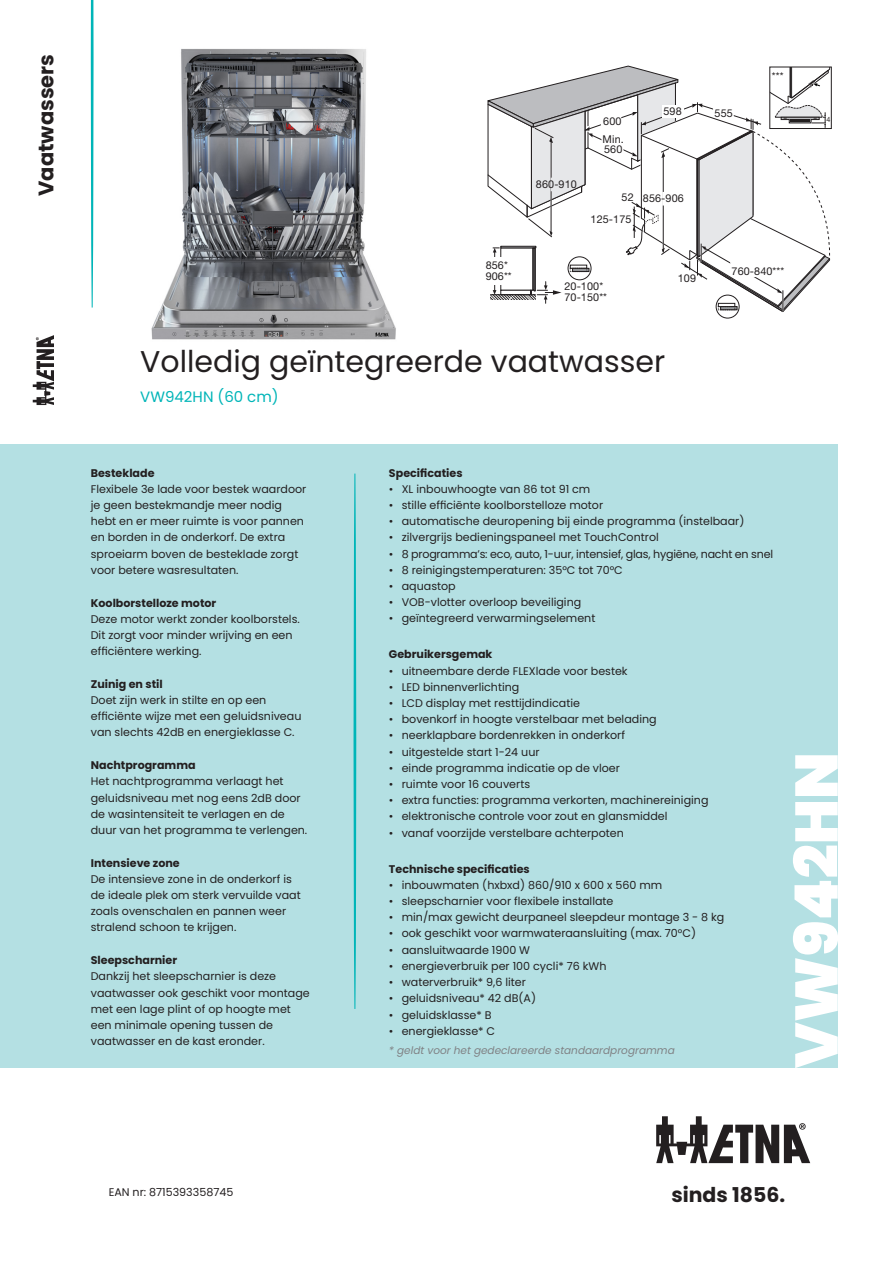
<style>
.page{position:relative;width:893px;height:1263px;background:#fff}
.page>*{position:absolute;margin:0;border:0;box-sizing:border-box;transform-origin:0 0}
.Typenummer_wit{font:900 60px "Poppins";color:#fff}
.Commerciële_naam_vaa{font:30px "Poppins";color:#231f20}
.t1{font:700 21px "Poppins";color:#231f20}
.t2{font:700 20.4px "Poppins";color:#231f20}
.Commerciële_naam_vaa-2{font:15px "Poppins";color:#00b5b8}
.USP_vaatwassers{font:11.1px/16.2px "Poppins";color:#231f20}
.Producttekst_tussenk{font:700 11.1px "Poppins";color:#231f20}
.USP_vaatwassers-2{font:11.1px "Poppins";letter-spacing:-.02em;color:#231f20}
.t3{font:10.8px/10.8px "Helvetica Neue LT Std";letter-spacing:.01em;color:#231f20}
.Producttekst_bullet{font:italic 10.5px "Poppins";color:#808285}
.t4{font:7.2px "Helvetica Neue LT Std";color:#231f20}
</style>
<div class="page">
<div style="left:0;top:444px;width:838px;height:623px;background:#b4e0e3"></div>
<svg style="left:91px;top:0;width:3px;height:308px"></svg>
<svg style="left:33px;top:335px;width:21px;height:70px"></svg>
<svg style="left:656px;top:1116px;width:154px;height:47px"></svg>
<svg style="left:354px;top:474px;width:2px;height:535px"></svg>
<div style="left:716px;top:295px;width:23px;height:23px;border:1px solid #231f20;border-radius:50%"></div>
<svg style="left:488px;top:66px;width:342px;height:246px"></svg>
<div style="left:770px;top:67px;width:61px;height:62px;border:1px solid #231f20"></div>
<img style="left:151px;top:49px;width:245px;height:291px">
<h3 class="t1" style="left:34px;top:196px;width:143px;rotate:-90deg">Vaatwassers</h3>
<p class="t3" style="left:536px;top:178px;width:42px">860-910</p>
<p class="t3" style="left:603px;top:112px;width:23px;line-height:17.9px">600<br>Min.</p>
<p class="t3" style="left:604px;top:144px;width:20px">560</p>
<p class="t3" style="left:663px;top:106px;width:20px">598</p>
<p class="t3" style="left:591px;top:186px;width:45px;line-height:22.2px;text-align:right">52<br>125-175</p>
<p class="t3" style="left:643px;top:193px;width:42px">856-906</p>
<p class="t3" style="left:715px;top:107px;width:20px">555</p>
<p class="t3" style="left:772px;top:70px;width:13px">***</p>
<p class="t3" style="left:486px;top:260px;width:28px">856*<br>906**</p>
<p class="t3" style="left:732px;top:265px;width:54px">760-840***</p>
<p class="t3" style="left:678px;top:272px;width:20px">109</p>
<p class="t3" style="left:564px;top:281px;width:44px">20-100*<br>70-150**</p>
<p class="Commerciële_naam_vaa" style="left:140px;top:344px;width:526px">Volledig geïntegreerde vaatwasser</p>
<p class="Commerciële_naam_vaa-2" style="left:140px;top:388px;width:140px">VW942HN (60 cm)</p>
<p class="t4" style="left:826px;top:115px;width:6px">4</p>
<p class="Producttekst_tussenk" style="left:91px;top:466px;width:65px">Besteklade</p>
<p class="USP_vaatwassers" style="left:91px;top:481px;width:217px">Flexibele 3e lade voor bestek waardoor je geen bestekmandje meer nodig hebt en er meer ruimte is voor pannen en borden in de onderkorf. De extra sproeiarm boven de besteklade zorgt voor betere wasresultaten.</p>
<p class="Producttekst_tussenk" style="left:91px;top:596px;width:127px">Koolborstelloze motor</p>
<p class="USP_vaatwassers" style="left:91px;top:611px;width:210px">Deze motor werkt zonder koolborstels.<br>Dit zorgt voor minder wrijving en een efficiëntere werking.</p>
<p class="Producttekst_tussenk" style="left:91px;top:677px;width:73px">Zuinig en stil</p>
<p class="USP_vaatwassers" style="left:91px;top:692px;width:212px">Doet zijn werk in stilte en op een efficiënte wijze met een geluidsniveau van slechts 42dB en energieklasse C.</p>
<p class="Producttekst_tussenk" style="left:91px;top:759px;width:106px">Nachtprogramma</p>
<p class="USP_vaatwassers" style="left:91px;top:773px;width:218px">Het nachtprogramma verlaagt het geluidsniveau met nog eens 2dB door de wasintensiteit te verlagen en de duur van het programma te verlengen.</p>
<p class="Producttekst_tussenk" style="left:91px;top:856px;width:90px">Intensieve zone</p>
<p class="USP_vaatwassers" style="left:91px;top:871px;width:212px">De intensieve zone in de onderkorf is de ideale plek om sterk vervuilde vaat zoals ovenschalen en pannen weer stralend schoon te krijgen.</p>
<p class="Producttekst_tussenk" style="left:91px;top:954px;width:88px">Sleepscharnier</p>
<p class="USP_vaatwassers" style="left:91px;top:968px;width:220px">Dankzij het sleepscharnier is deze vaatwasser ook geschikt voor montage met een lage plint of op hoogte met een minimale opening tussen de vaatwasser en de kast eronder.</p>
<p class="Producttekst_tussenk" style="left:389px;top:466px;width:75px">Specificaties</p>
<p class="USP_vaatwassers" style="left:389px;top:481px;width:203px">• XL inbouwhoogte van 86 tot 91 cm</p>
<p class="USP_vaatwassers" style="left:389px;top:497px;width:216px">• stille efficiënte koolborstelloze motor</p>
<p class="USP_vaatwassers" style="left:389px;top:513px;width:357px">• automatische deuropening bij einde programma (instelbaar)</p>
<p class="USP_vaatwassers" style="left:389px;top:529px;width:271px">• zilvergrijs bedieningspaneel met TouchControl</p>
<p class="USP_vaatwassers-2" style="left:389px;top:547px;width:386px">• 8 programma’s: eco, auto, 1-uur, intensief, glas, hygiëne, nacht en snel</p>
<p class="USP_vaatwassers" style="left:389px;top:562px;width:235px">• 8 reinigingstemperaturen: 35°C tot 70°C</p>
<p class="USP_vaatwassers" style="left:389px;top:578px;width:68px">• aquastop</p>
<p class="USP_vaatwassers" style="left:389px;top:594px;width:194px">• VOB-vlotter overloop beveiliging</p>
<p class="USP_vaatwassers" style="left:389px;top:610px;width:208px">• geïntegreerd verwarmingselement</p>
<p class="Producttekst_tussenk" style="left:389px;top:648px;width:105px">Gebruikersgemak</p>
<p class="USP_vaatwassers" style="left:389px;top:663px;width:240px">• uitneembare derde FLEXlade voor bestek</p>
<p class="USP_vaatwassers" style="left:389px;top:679px;width:132px">• LED binnenverlichting</p>
<p class="USP_vaatwassers" style="left:389px;top:695px;width:193px">• LCD display met resttijdindicatie</p>
<p class="USP_vaatwassers" style="left:389px;top:711px;width:269px">• bovenkorf in hoogte verstelbaar met belading</p>
<p class="USP_vaatwassers" style="left:389px;top:727px;width:237px">• neerklapbare bordenrekken in onderkorf</p>
<p class="USP_vaatwassers" style="left:389px;top:744px;width:152px">• uitgestelde start 1-24 uur</p>
<p class="USP_vaatwassers" style="left:389px;top:760px;width:232px">• einde programma indicatie op de vloer</p>
<p class="USP_vaatwassers" style="left:389px;top:776px;width:143px">• ruimte voor 16 couverts</p>
<p class="USP_vaatwassers" style="left:389px;top:792px;width:321px">• extra functies: programma verkorten, machinereiniging</p>
<p class="USP_vaatwassers" style="left:389px;top:808px;width:280px">• elektronische controle voor zout en glansmiddel</p>
<p class="USP_vaatwassers" style="left:389px;top:825px;width:236px">• vanaf voorzijde verstelbare achterpoten</p>
<p class="Producttekst_tussenk" style="left:389px;top:862px;width:142px">Technische specificaties</p>
<p class="USP_vaatwassers" style="left:389px;top:877px;width:275px">• inbouwmaten (hxbxd) 860/910 x 600 x 560 mm</p>
<p class="USP_vaatwassers" style="left:389px;top:893px;width:226px">• sleepscharnier voor flexibele installate</p>
<p class="USP_vaatwassers" style="left:389px;top:909px;width:337px">• min/max gewicht deurpaneel sleepdeur montage 3 - 8 kg</p>
<p class="USP_vaatwassers" style="left:389px;top:925px;width:309px">• ook geschikt voor warmwateraansluiting (max. 70°C)</p>
<p class="USP_vaatwassers" style="left:389px;top:942px;width:143px">• aansluitwaarde 1900 W</p>
<p class="USP_vaatwassers" style="left:389px;top:958px;width:219px">• energieverbruik per 100 cycli* 76 kWh</p>
<p class="USP_vaatwassers" style="left:389px;top:974px;width:138px">• waterverbruik* 9,6 liter</p>
<p class="USP_vaatwassers" style="left:389px;top:990px;width:149px">• geluidsniveau* 42 dB(A)</p>
<p class="USP_vaatwassers" style="left:389px;top:1006px;width:104px">• geluidsklasse* B</p>
<p class="USP_vaatwassers" style="left:389px;top:1023px;width:108px">• energieklasse* C</p>
<p class="Producttekst_bullet" style="left:389px;top:1044px;width:287px">* geldt voor het gedeclareerde standaardprogramma</p>
<p class="Typenummer_wit" style="left:782px;top:1068px;width:317px;rotate:-90deg">VW942HN</p>
<p class="USP_vaatwassers" style="left:109px;top:1184px;width:126px">EAN nr: 8715393358745</p>
<h3 class="t2" style="left:671px;top:1183px;width:115px">sinds 1856.</h3>
</div>
